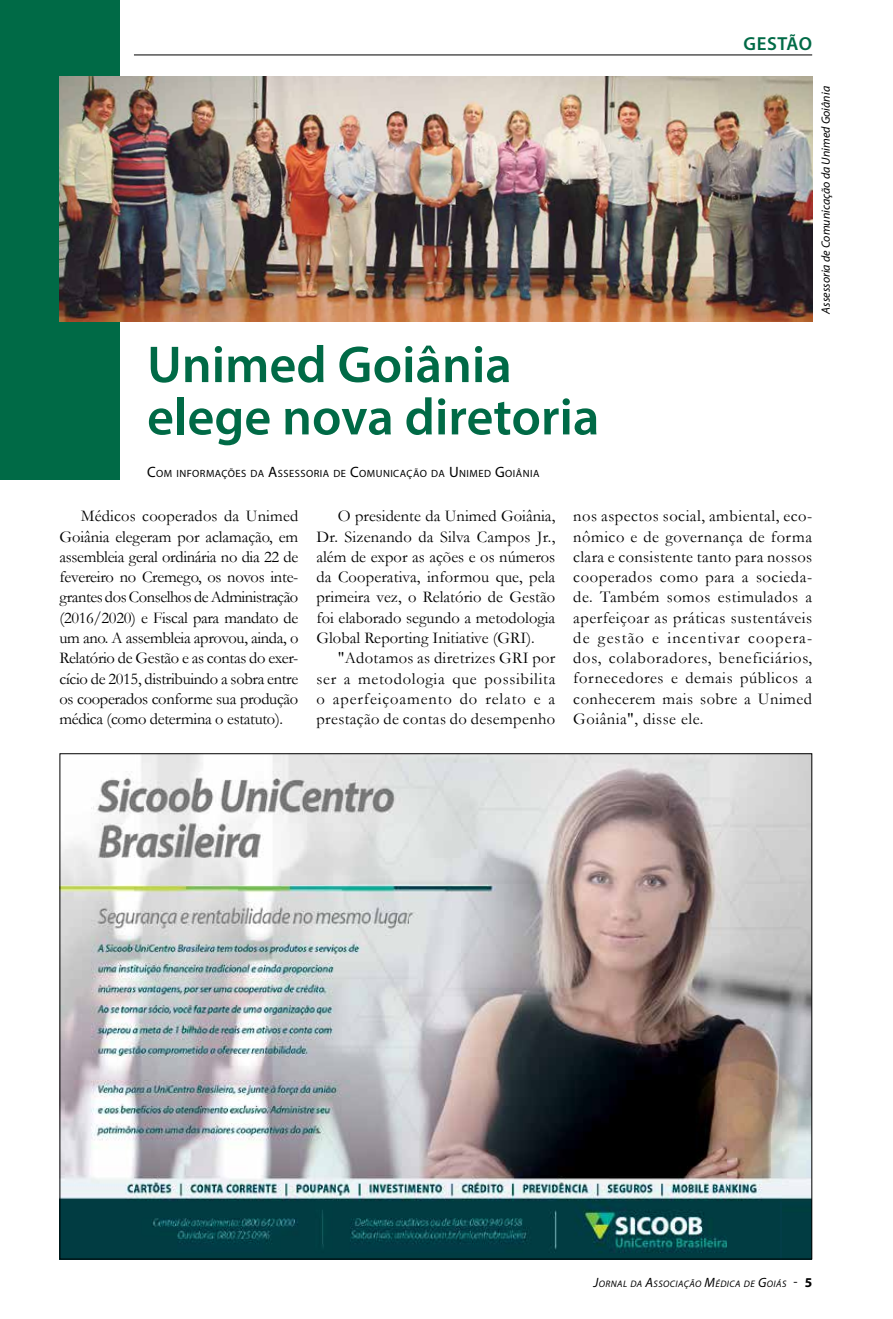
<style>
.page{position:relative;width:893px;height:1319px;background:#fff}
.page>*{position:absolute;margin:0;border:0;box-sizing:border-box;transform-origin:0 0}
.t1{font:600 52.2px/52.3px "Myriad Pro";color:#006a46}
.t2{font:600 18.9px "Myriad Pro";letter-spacing:.03em;color:#006a46}
.t3{font:16.5px/20.2px "Garamond";letter-spacing:.02em;color:#000;text-align:justify}
.t4{font:italic 12px "Myriad Pro";color:#000}
.t5{font:10.5px "Myriad Pro";letter-spacing:.045em;color:#000}
.t6{font:italic 9.45px "Myriad Pro";letter-spacing:.045em;color:#000}
.s1{font-size:15px}
.s2{font-size:13.5px}
.s3{font-style:normal;font-size:13.5px}
.s4{font-weight:700;font-style:normal;font-size:13.5px}
</style>
<div class="page">
<div style="left:0;top:0;width:119px;height:479px;background:#006a46"></div>
<img style="left:62px;top:755px;width:748px;height:502px">
<img style="left:60px;top:77px;width:752px;height:244px">
<hr style="left:134px;top:55px;width:678px;height:1px;background:#000">
<p class="t2" style="left:744px;top:31px;width:70px">gestão</p>
<h1 class="t1" style="left:147px;top:337px;width:454px">Unimed Goiânia elege nova diretoria</h1>
<p class="t5" style="left:147px;top:467px;width:394px"><span class="s1">C</span>OM INFORMAÇÕES DA <span class="s1">A</span>SSESSORIA DE <span class="s1">C</span>OMUNICAÇÃO DA <span class="s1">U</span> NIMED <span class="s1">G</span>OIÂNIA</p>
<p class="t4" style="left:818px;top:313px;width:229px;rotate:-90deg">Assessoria de Comunicação da Unimed Goiânia</p>
<p class="t3" style="left:60px;top:505px;width:240px;text-indent:21px">Médicos cooperados da Unimed Goiânia elegeram por aclamação, em assembleia geral ordinária no dia 22 de fevereiro no Cremego, os novos inte&shy;grantes dos Conselhos de Administração (2016/2020) e Fiscal para mandato de um ano. A assembleia aprovou, ainda, o Relatório de Gestão e as contas do exer&shy;cício de 2015, distribuindo a sobra entre os cooperados conforme sua produção médica (como determina o estatuto).</p>
<p class="t3" style="left:316px;top:505px;width:240px;text-indent:21px">O presidente da Unimed Goiânia, Dr. Sizenando da Silva Campos Jr., além de expor as ações e os números da Cooperativa, informou que, pela primeira vez, o Relatório de Gestão foi elaborado segundo a metodologia Global Reporting Initiative (GRI).</p>
<p class="t3" style="left:316px;top:647px;width:240px;text-indent:21px">"Adotamos as diretrizes GRI por ser a metodologia que possibilita o aperfeiçoamento do relato e a prestação de contas do desempenho</p>
<p class="t3" style="left:573px;top:505px;width:240px">nos aspectos social, ambiental, eco&shy;nômico e de governança de forma clara e consistente tanto para nossos cooperados como para a socieda&shy;de. Também somos estimulados a aperfeiçoar as práticas sustentáveis de gestão e incentivar coopera&shy;dos, colaboradores, beneficiários, fornecedores e demais públicos a conhecerem mais sobre a Unimed Goiânia", disse ele.</p>
<p class="t6" style="left:593px;top:1277px;width:220px"><span class="s2">J</span>ORNAL DA <span class="s2">A</span>SSOCIAÇÃO <span class="s2">M</span>ÉDICA DE <span class="s2">G</span>OIÁS <span class="s3">-</span> <span class="s4">5</span></p>
</div>
